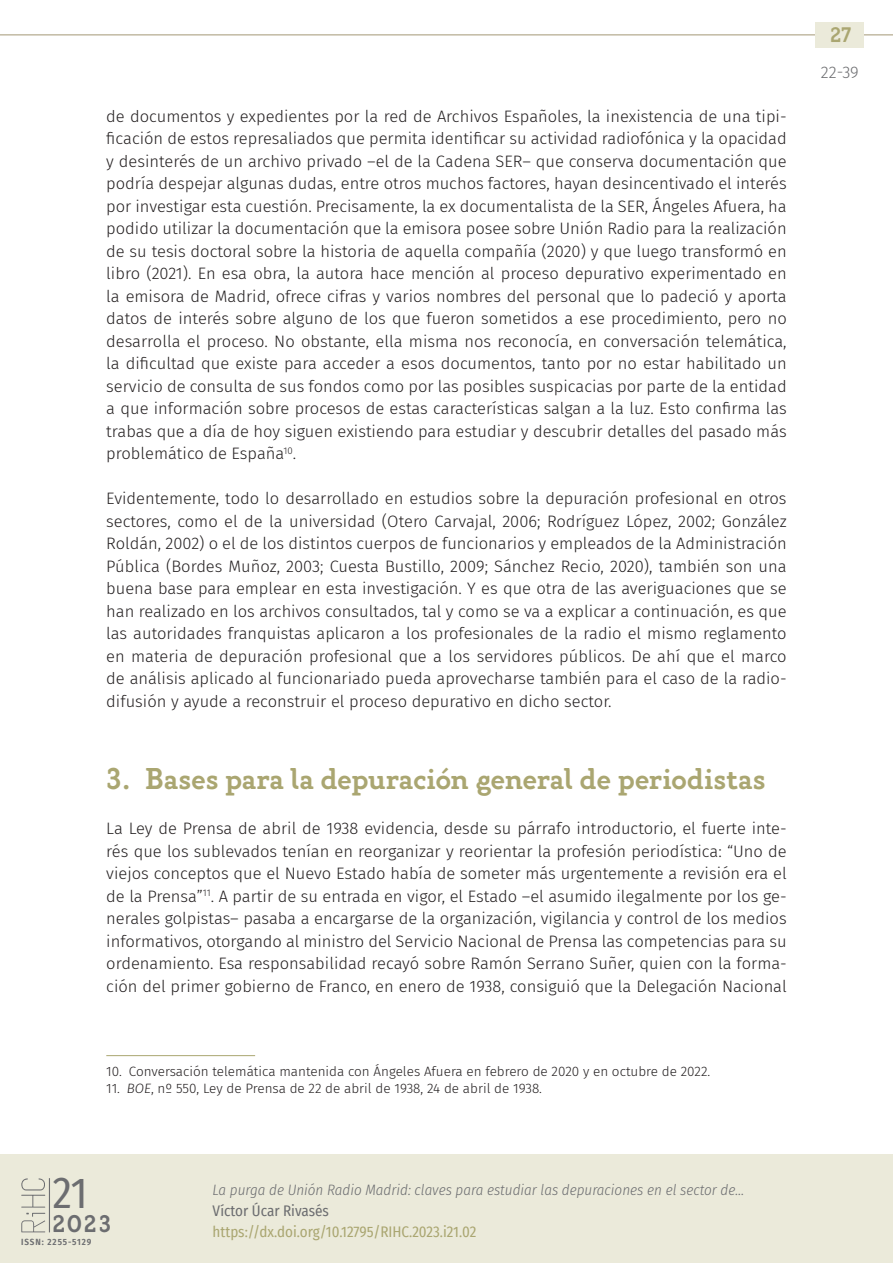
<style>
.page{position:relative;width:893px;height:1263px;background:#fff}
.page>*{position:absolute;margin:0;border:0;box-sizing:border-box;transform-origin:0 0}
.t1{font:43.2px "Fira Sans Condensed";color:#6c6d70}
._40_enunc_1{font:600 30px "Gambero";color:#aaa671}
.t2{font:600 24px "Gambero";color:#6c6d70}
.t3{font:600 21px "Gambero";color:#aaa671}
._00_bsc{font:300 16.5px/22.5px "Fira Sans";color:#231f20;text-align:justify}
._00_bsc_tras{font:300 16.5px/22.5px "Fira Sans";color:#231f20;text-align:justify}
.t4{font:300 16.5px "Fira Sans";color:#6c6d70}
.t5{font:italic 300 15px "Fira Sans Condensed";color:#6c6d70}
.t6{font:15px "Fira Sans Condensed";color:#aaa671}
.t7{font:15px "Fira Sans Condensed";color:#6c6d70}
.zzz_notas{font:300 13.5px "Fira Sans";color:#231f20}
.t8{font:600 9px "Fira Sans Condensed";letter-spacing:.1em;color:#6c6d70}
.s1{font-style:italic}
</style>
<div class="page">
<hr style="left:0;top:34px;width:893px;height:1px;background:#aea385">
<div style="left:816px;top:22px;width:48px;height:26px;background:#ebeada"></div>
<div style="left:0;top:1154px;width:893px;height:109px;background:#ebeada"></div>
<hr style="left:49px;top:1178px;width:1px;height:54px;background:#6c6d70">
<svg style="left:21px;top:1178px;width:24px;height:29px"></svg>
<svg style="left:21px;top:1213px;width:24px;height:19px"></svg>
<hr style="left:106px;top:1055px;width:149px;height:1px;background:#aaa671">
<p class="_00_bsc" style="left:106px;top:105px;width:682px">de documentos y expedientes por la red de Archivos Españoles, la inexistencia de una tipi&shy;ficación de estos represaliados que permita identificar su actividad radiofónica y la opacidad y desinterés de un archivo privado –el de la Cadena SER– que conserva documentación que podría despejar algunas dudas, entre otros muchos factores, hayan desincentivado el interés por investigar esta cuestión. Precisamente, la ex documentalista de la SER, Ángeles Afuera, ha podido utilizar la documentación que la emisora posee sobre Unión Radio para la realización de su tesis doctoral sobre la historia de aquella compañía (2020) y que luego transformó en libro (2021). En esa obra, la autora hace mención al proceso depurativo experimentado en la emisora de Madrid, ofrece cifras y varios nombres del personal que lo padeció y aporta datos de interés sobre alguno de los que fueron sometidos a ese procedimiento, pero no desarrolla el proceso. No obstante, ella misma nos reconocía, en conversación telemática, la dificultad que existe para acceder a esos documentos, tanto por no estar habilitado un servicio de consulta de sus fondos como por las posibles suspicacias por parte de la entidad a que información sobre procesos de estas características salgan a la luz. Esto confirma las trabas que a día de hoy siguen existiendo para estudiar y descubrir detalles del pasado más problemático de España<sup>10</sup>.</p>
<p class="_00_bsc" style="left:106px;top:487px;width:682px">Evidentemente, todo lo desarrollado en estudios sobre la depuración profesional en otros sectores, como el de la universidad (Otero Carvajal, 2006; Rodríguez López, 2002; González Roldán, 2002) o el de los distintos cuerpos de funcionarios y empleados de la Administración Pública (Bordes Muñoz, 2003; Cuesta Bustillo, 2009; Sánchez Recio, 2020), también son una buena base para emplear en esta investigación. Y es que otra de las averiguaciones que se han realizado en los archivos consultados, tal y como se va a explicar a continuación, es que las autoridades franquistas aplicaron a los profesionales de la radio el mismo reglamento en materia de depuración profesional que a los servidores públicos. De ahí que el marco de análisis aplicado al funcionariado pueda aprovecharse también para el caso de la radio&shy;difusión y ayude a reconstruir el proceso depurativo en dicho sector.</p>
<p class="_40_enunc_1" style="left:106px;top:760px;width:661px">3. Bases para la depuración general de periodistas</p>
<p class="_00_bsc_tras" style="left:106px;top:817px;width:682px">La Ley de Prensa de abril de 1938 evidencia, desde su párrafo introductorio, el fuerte inte&shy;rés que los sublevados tenían en reorganizar y reorientar la profesión periodística: “Uno de viejos conceptos que el Nuevo Estado había de someter más urgentemente a revisión era el de la Prensa”<sup>11</sup>. A partir de su entrada en vigor, el Estado –el asumido ilegalmente por los ge&shy;nerales golpistas– pasaba a encargarse de la organización, vigilancia y control de los medios informativos, otorgando al ministro del Servicio Nacional de Prensa las competencias para su ordenamiento. Esa responsabilidad recayó sobre Ramón Serrano Suñer, quien con la forma&shy;ción del primer gobierno de Franco, en enero de 1938, consiguió que la Delegación Nacional</p>
<p class="zzz_notas" style="left:106px;top:1062px;width:605px">10. Conversación telemática mantenida con Ángeles Afuera en febrero de 2020 y en octubre de 2022.</p>
<p class="zzz_notas" style="left:106px;top:1078px;width:437px">11. <span class="s1">BOE</span>, nº 550, Ley de Prensa de 22 de abril de 1938, 24 de abril de 1938.</p>
<h1 class="t1" style="left:53px;top:1160px;width:36px">21</h1>
<h3 class="t2" style="left:53px;top:1209px;width:60px">2023</h3>
<p class="t8" style="left:21px;top:1234px;width:71px">ISSN: 2255-5129</p>
<p class="t5" style="left:213px;top:1179px;width:533px">La purga de Unión Radio Madrid: claves para estudiar las depuraciones en el sector de…</p>
<p class="t7" style="left:213px;top:1199px;width:118px">Víctor Úcar Rivasés</p>
<p class="t6" style="left:213px;top:1220px;width:265px">https://dx.doi.org/10.12795/RIHC.2023.i21.02</p>
<p class="t3" style="left:831px;top:22px;width:22px">27</p>
<p class="t4" style="left:821px;top:60px;width:39px">22-39</p>
</div>
